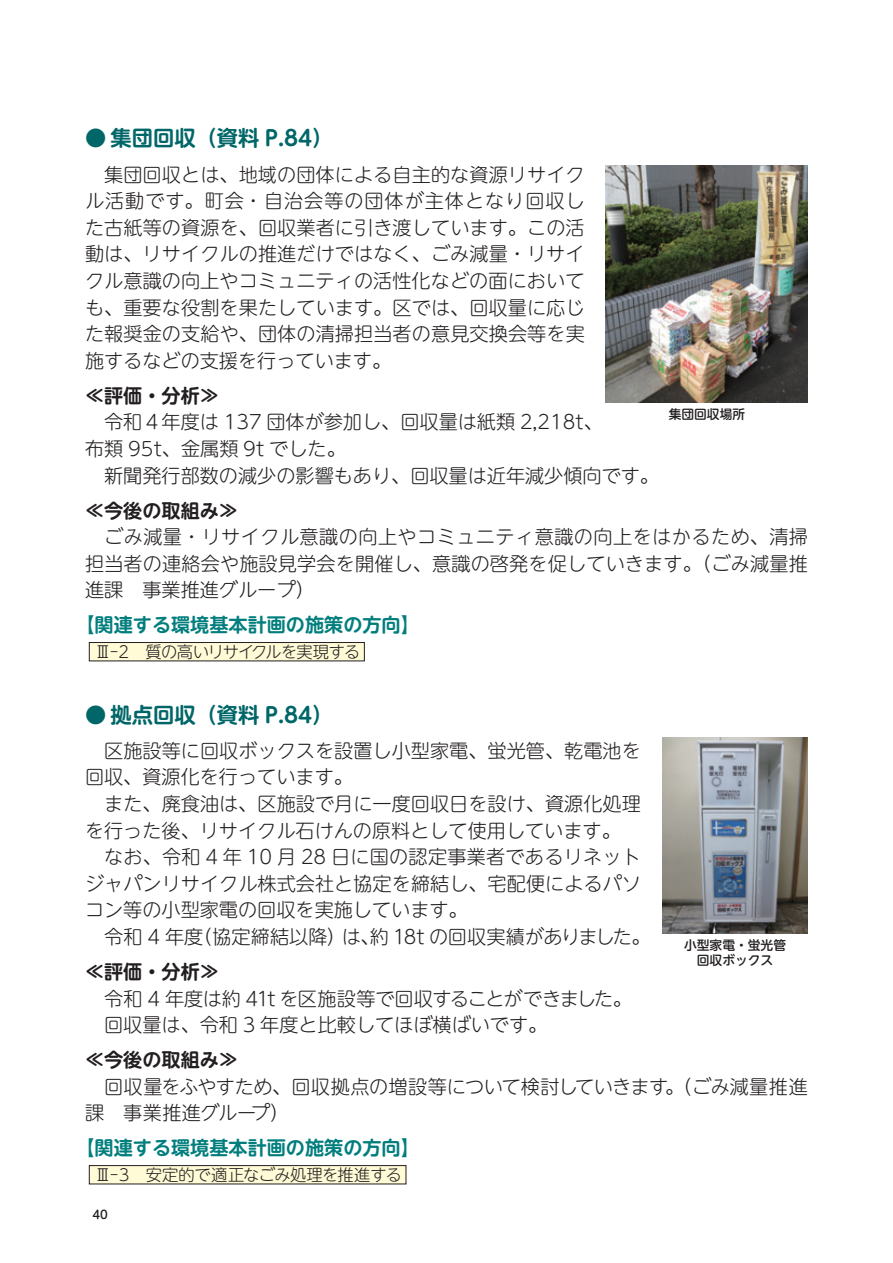
<style>
.page{position:relative;width:893px;height:1263px;background:#fff}
.page>*{position:absolute;margin:0;border:0;box-sizing:border-box;transform-origin:0 0}
.t1{font:700 21.3px "UD Shin M Go Pro De";color:#016668}
.t2{font:300 19.2px/26.5px "UD Shin M Go Pro";color:#231f20}
.t3{font:700 19.2px "UD Shin M Go Pro De";color:#007e7d}
.t4{font:700 19.2px "UD Shin M Go Pro De";color:#231f20}
.t5{font:300 16.2px "UD Shin M Go Pro";letter-spacing:-.005em;color:#231f20}
.t6{font:300 16.2px "UD Shin M Go Pro";letter-spacing:-.035em;color:#231f20}
.t7{font:500 12.75px/14.9px "UD Shin M Go Pro";color:#231f20;text-align:center}
.t8{font:500 11.7px "UD Shin M Go Pro";color:#231f20}
</style>
<div class="page">
<div style="left:89px;top:642px;width:275px;height:19px;background:#fffbd6"></div>
<div style="left:89px;top:642px;width:276px;height:19px;border:1px solid #231f20"></div>
<div style="left:89px;top:1165px;width:317px;height:19px;background:#fffbd6"></div>
<div style="left:89px;top:1165px;width:317px;height:19px;border:1px solid #231f20"></div>
<img style="left:606px;top:166px;width:202px;height:236px">
<img style="left:662px;top:738px;width:146px;height:196px">
<p class="t1" style="left:85px;top:121px;width:250px">● 集団回収（資料 P.84）</p>
<p class="t2" style="left:85px;top:160px;width:501px;text-align:justify;text-indent:19px">集団回収とは、地域の団体による自主的な資源リサイクル活動です。町会・自治会等の団体が主体となり回収した古紙等の資源を、回収業者に引き渡しています。この活動は、リサイクルの推進だけではなく、ごみ減量・リサイクル意識の向上やコミュニティの活性化などの面においても、重要な役割を果たしています。区では、回収量に応じた報奨金の支給や、団体の清掃担当者の意見交換会等を実施するなどの支援を行っています。</p>
<p class="t4" style="left:85px;top:380px;width:135px">≪評価・分析≫</p>
<p class="t2" style="left:85px;top:408px;width:519px;text-indent:19px">令和４年度は 137 団体が参加し、回収量は紙類 2,218t、布類 95t、金属類 9t でした。</p>
<p class="t2" style="left:104px;top:461px;width:556px">新聞発行部数の減少の影響もあり、回収量は近年減少傾向です。</p>
<p class="t4" style="left:85px;top:495px;width:155px">≪今後の取組み≫</p>
<p class="t2" style="left:85px;top:523px;width:725px;text-align:justify;text-indent:19px">ごみ減量・リサイクル意識の向上やコミュニティ意識の向上をはかるため、清掃担当者の連絡会や施設見学会を開催し、意識の啓発を促していきます。（ごみ減量推進課　事業推進グループ）</p>
<p class="t3" style="left:75px;top:609px;width:346px">【関連する環境基本計画の施策の方向】</p>
<p class="t6" style="left:95px;top:639px;width:267px">Ⅲ-2　質の高いリサイクルを実現する</p>
<p class="t7" style="left:669px;top:407px;width:78px">集団回収場所</p>
<p class="t1" style="left:85px;top:697px;width:250px">● 拠点回収（資料 P.84）</p>
<p class="t2" style="left:85px;top:736px;width:557px;text-indent:19px">区施設等に回収ボックスを設置し小型家電、蛍光管、乾電池を回収、資源化を行っています。</p>
<p class="t2" style="left:85px;top:789px;width:557px;text-indent:19px">また、廃食油は、区施設で月に一度回収日を設け、資源化処理を行った後、リサイクル石けんの原料として使用しています。</p>
<p class="t2" style="left:85px;top:842px;width:557px;text-align:justify;text-indent:19px">なお、令和 4 年 10 月 28 日に国の認定事業者であるリネットジャパンリサイクル株式会社と協定を締結し、宅配便によるパソコン等の小型家電の回収を実施しています。</p>
<p class="t2" style="left:104px;top:922px;width:548px">令和 4 年度（協定締結以降）は、約 18t の回収実績がありました。</p>
<p class="t4" style="left:85px;top:956px;width:135px">≪評価・分析≫</p>
<p class="t2" style="left:104px;top:984px;width:529px">令和 4 年度は約 41t を区施設等で回収することができました。回収量は、令和 3 年度と比較してほぼ横ばいです。</p>
<p class="t4" style="left:85px;top:1044px;width:155px">≪今後の取組み≫</p>
<p class="t2" style="left:85px;top:1072px;width:724px;text-indent:19px">回収量をふやすため、回収拠点の増設等について検討していきます。（ごみ減量推進課　事業推進グループ）</p>
<p class="t3" style="left:75px;top:1132px;width:346px">【関連する環境基本計画の施策の方向】</p>
<p class="t5" style="left:95px;top:1162px;width:309px">Ⅲ-3　安定的で適正なごみ処理を推進する</p>
<p class="t7" style="left:684px;top:937px;width:104px">小型家電・蛍光管回収ボックス</p>
<p class="t8" style="left:92px;top:1205px;width:17px">40</p>
</div>
